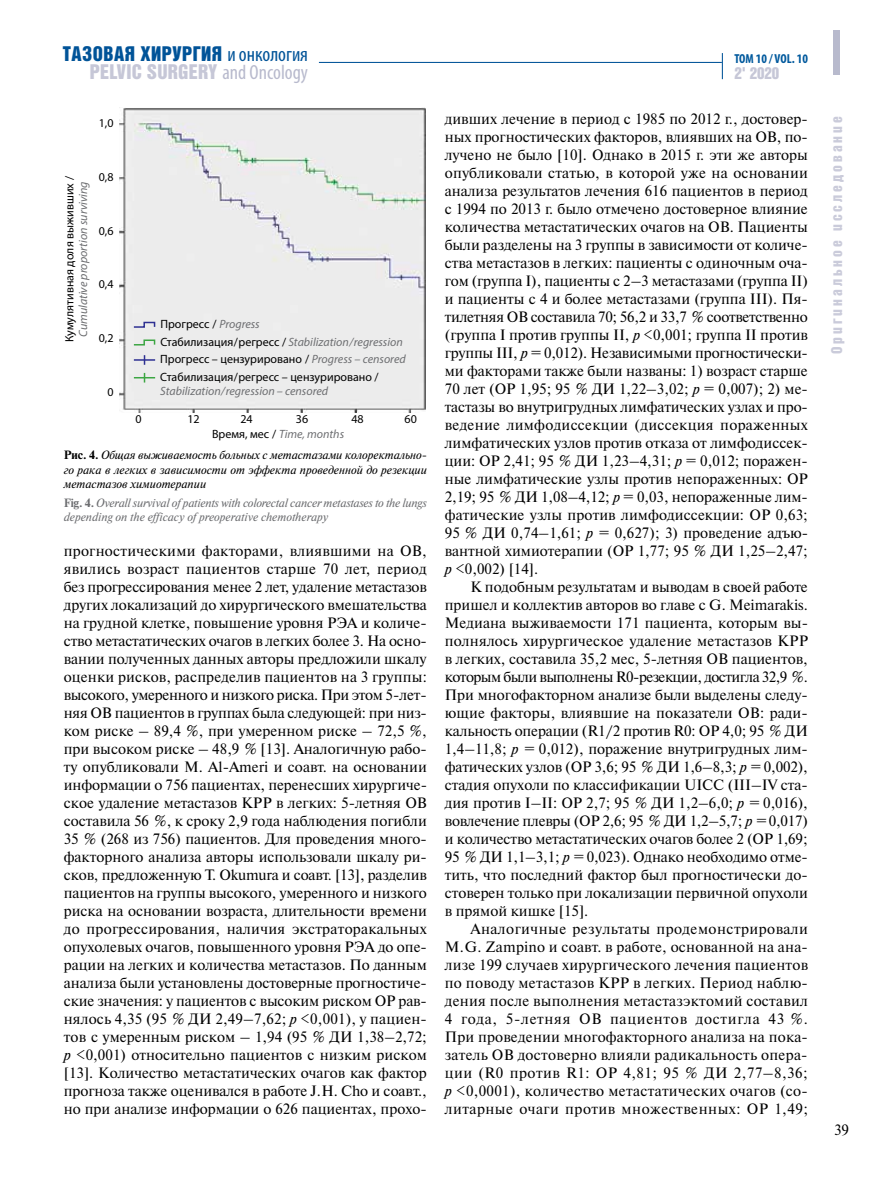
<style>
.page{position:relative;width:893px;height:1191px;background:#fff}
.page>*{position:absolute;margin:0;border:0;box-sizing:border-box;transform-origin:0 0}
.t1{font:20.4px/17.7px "Bastion Kontrast Alt C";letter-spacing:.01em;color:#005398;text-align:right}
.t2{font:16.5px "Bastion Kontrast Alt C";color:#c6c7d7}
.t3{font:15px/18px "Newton C";color:#000;text-align:justify}
.t4{font:15px "Bastion Kontrast Alt C";letter-spacing:.2em;color:#cacbda}
.t5{font:700 condensed 13.05px "Myriad Pro";color:#00599d}
.t6{font:12px/17.7px "Myriad Pro";color:#000}
.t7{font:italic 12px/14.4px "Newton C";color:#000;text-align:justify}
.t8{font:italic 12px/14.4px "Newton C";letter-spacing:-.015em;color:#6d6e71}
.t9{font:italic 12px "Myriad Pro";color:#6d6e71}
.s1{font-family:"Myriad Pro";font-stretch:condensed}
.s2{color:#c6c7d7}
.s3{font-family:"Myriad Pro";font-stretch:condensed;color:#b8bacd}
.s4{font-style:italic;color:#6d6e71}
.s5{font-style:normal;color:#000}
.s6{font-weight:700;font-style:normal}
.s7{font-style:italic}
</style>
<div class="page">
<div style="left:833px;top:31px;width:7px;height:44px;background:#b8bacd"></div>
<svg style="left:722px;top:53px;width:1px;height:26px"></svg>
<hr style="left:319px;top:62px;width:403px;height:1px;background:#005398">
<img style="left:119px;top:108px;width:306px;height:304px">
<svg style="left:132px;top:321px;width:24px;height:7px"></svg>
<svg style="left:132px;top:339px;width:24px;height:7px"></svg>
<hr style="left:134px;top:359px;width:21px;height:2px;background:#2e3092">
<svg style="left:134px;top:373px;width:21px;height:9px"></svg>
<h1 class="t1" style="left:63px;top:45px;width:247px">ТАЗОВАЯ ХИРУРГИЯ <span class="s1">и онкология<br></span><span class="s2">PELVIC SURGERY</span> <span class="s3">and Oncology</span></h1>
<p class="t6" style="left:99px;top:114px;width:16px">1,0</p>
<p class="t6" style="left:60px;top:342px;width:167px;rotate:-90deg">Кумулятивная доля выживших /</p>
<p class="t9" style="left:76px;top:337px;width:157px;rotate:-90deg">Cumulative proportion surviving</p>
<p class="t6" style="left:99px;top:168px;width:16px">0,8</p>
<p class="t6" style="left:99px;top:221px;width:16px">0,6</p>
<p class="t6" style="left:99px;top:275px;width:16px">0,4</p>
<p class="t6" style="left:99px;top:329px;width:16px">0,2</p>
<p class="t6" style="left:107px;top:383px;width:8px">0</p>
<p class="t6" style="left:160px;top:315px;width:247px">Прогресс / <span class="s4">Progress<br></span>Стабилизация/регресс / <span class="s4">Stabilization/regression </span>Прогресс – цензурировано / <span class="s4">Progress – censored </span>Стабилизация/регресс – цензурировано /</p>
<p class="t9" style="left:160px;top:383px;width:169px">Stabilization/regression – censored</p>
<p class="t6" style="left:135px;top:409px;width:8px">0</p>
<p class="t6" style="left:187px;top:409px;width:14px">12</p>
<p class="t6" style="left:240px;top:409px;width:14px">24</p>
<p class="t6" style="left:296px;top:409px;width:14px">36</p>
<p class="t6" style="left:351px;top:409px;width:14px">48</p>
<p class="t6" style="left:404px;top:409px;width:14px">60</p>
<p class="t9" style="left:212px;top:426px;width:134px"><span class="s5">Время, мес /</span> Time, months</p>
<p class="t7" style="left:64px;top:448px;width:365px"><span class="s6">Рис. 4.</span> Общая выживаемость больных с метастазами колоректально&shy;го рака в легких в зависимости от эффекта проведенной до резекции метастазов химиотерапии</p>
<p class="t8" style="left:64px;top:495px;width:364px"><span class="s6">Fig. 4.</span> Overall survival of patients with colorectal cancer metastases to the lungs depending on the efficacy of preoperative chemotherapy</p>
<p class="t3" style="left:64px;top:542px;width:365px;text-align:left">прогностическими факторами, влиявшими на ОВ, явились возраст пациентов старше 70 лет, период без прогрессирования менее 2 лет, удаление метастазов других локализаций до хирургического вмешательства на грудной клетке, повышение уровня РЭА и количе&shy;ство метастатических очагов в легких более 3. На осно&shy;вании полученных данных авторы предложили шкалу оценки рисков, распределив пациентов на 3 группы: высокого, умеренного и низкого риска. При этом 5‑лет&shy;няя ОВ пациентов в группах была следующей: при низ&shy;ком риске – 89,4 %, при умеренном риске – 72,5 %, при высоком риске – 48,9 % [13]. Аналогичную рабо&shy;ту опубликовали M. Al-Ameri и соавт. на основании информации о 756 пациентах, перенесших хирургиче&shy;ское удаление метастазов КРР в легких: 5‑летняя ОВ составила 56 %, к сроку 2,9 года наблюдения погибли 35 % (268 из 756) пациентов. Для проведения много&shy;факторного анализа авторы использовали шкалу ри&shy;сков, предложенную T. Okumura и соавт. [13], разделив пациентов на группы высокого, умеренного и низкого риска на основании возраста, длительности времени до прогрессирования, наличия экстраторакальных опухолевых очагов, повышенного уровня РЭА до опе&shy;рации на легких и количества метастазов. По данным анализа были установлены достоверные прогностиче&shy;ские значения: у пациентов с высоким риском ОР рав&shy;нялось 4,35 (95 % ДИ 2,49–7,62; <span class="s7">p</span> &lt;0,001), у пациен&shy;тов с умеренным риском – 1,94 (95 % ДИ 1,38–2,72; <span class="s7">p</span> &lt;0,001) относительно пациентов с низким риском [13]. Количество метастатических очагов как фактор прогноза также оценивался в работе J.H. Cho и соавт., но при анализе информации о 626 пациентах, прохо-</p>
<p class="t5" style="left:734px;top:50px;width:75px">ТОМ 10 / VOL. 10</p>
<p class="t2" style="left:734px;top:65px;width:46px">2' 2020</p>
<p class="t3" style="left:445px;top:110px;width:365px">дивших лечение в период с 1985 по 2012 г., достовер&shy;ных прогностических факторов, влиявших на ОВ, по&shy;лучено не было [10]. Однако в 2015 г. эти же авторы опубликовали статью, в которой уже на основании анализа результатов лечения 616 пациентов в период с 1994 по 2013 г. было отмечено достоверное влияние количества метастатических очагов на ОВ. Пациенты были разделены на 3 группы в зависимости от количе&shy;ства метастазов в легких: пациенты с одиночным оча&shy;гом (группа I), пациенты с 2–3 метастазами (группа II) и пациенты с 4 и более метастазами (группа III). Пя&shy;тилетняя ОВ составила 70; 56,2 и 33,7 % соответственно (группа I против группы II, <span class="s7">p</span> &lt;0,001; группа II против группы III, <span class="s7">p</span> = 0,012). Независимыми прогностически&shy;ми факторами также были названы: 1) возраст старше 70 лет (ОР 1,95; 95 % ДИ 1,22–3,02; <span class="s7">p</span> = 0,007); 2) ме&shy;тастазы во внутригрудных лимфатических узлах и про&shy;ведение лимфодиссекции (диссекция пораженных лимфатических узлов против отказа от лимфодиссек&shy;ции: ОР 2,41; 95 % ДИ 1,23–4,31; <span class="s7">p</span> = 0,012; поражен&shy;ные лимфатические узлы против непораженных: ОР 2,19; 95 % ДИ 1,08–4,12; <span class="s7">p</span> = 0,03, непораженные лим&shy;фатические узлы против лимфодиссекции: ОР 0,63; 95 % ДИ 0,74–1,61; <span class="s7">p</span> = 0,627); 3) проведение адъю&shy;вантной химиотерапии (ОР 1,77; 95 % ДИ 1,25–2,47; <span class="s7">p</span> &lt;0,002) [14].</p>
<p class="t3" style="left:445px;top:578px;width:365px;text-indent:26px">К подобным результатам и выводам в своей работе пришел и коллектив авторов во главе с G. Meimarakis.<br>Медиана выживаемости 171 пациента, которым вы&shy;полнялось хирургическое удаление метастазов КРР в легких, составила 35,2 мес, 5‑летняя ОВ пациентов, которым были выполнены R0‑резекции, достигла 32,9 %.<br>При многофакторном анализе были выделены следу&shy;ющие факторы, влиявшие на показатели ОВ: ради&shy;кальность операции (R1/2 против R0: ОР 4,0; 95 % ДИ 1,4–11,8; <span class="s7">p =</span> 0,012), поражение внутригрудных лим&shy;фатических узлов (ОР 3,6; 95 % ДИ 1,6–8,3; <span class="s7">p =</span> 0,002), стадия опухоли по классификации UICC (III–IV ста&shy;дия против I–II: ОР 2,7; 95 % ДИ 1,2–6,0; <span class="s7">p =</span> 0,016), вовлечение плевры (ОР 2,6; 95 % ДИ 1,2–5,7; <span class="s7">p =</span> 0,017) и количество метастатических очагов более 2 (ОР 1,69; 95 % ДИ 1,1–3,1; <span class="s7">p =</span> 0,023). Однако необходимо отме&shy;тить, что последний фактор был прогностически до&shy;стоверен только при локализации первичной опухоли в прямой кишке [15].</p>
<p class="t3" style="left:445px;top:920px;width:365px;text-indent:26px">Аналогичные результаты продемонстрировали M.G. Zampino и соавт. в работе, основанной на ана&shy;лизе 199 случаев хирургического лечения пациентов по поводу метастазов КРР в легких. Период наблю&shy;дения после выполнения метастазэктомий составил 4 года, 5‑летняя ОВ пациентов достигла 43 %.<br>При проведении многофакторного анализа на пока&shy;затель ОВ достоверно влияли радикальность опера&shy;ции (R0 против R1: ОР 4,81; 95 % ДИ 2,77–8,36; <span class="s7">p</span> &lt;0,0001), количество метастатических очагов (со&shy;литарные очаги против множественных: ОР 1,49;</p>
<p class="t4" style="left:829px;top:354px;width:239px;rotate:-90deg">ОРИГИНАЛЬНОЕ ИССЛЕДОВАНИЕ</p>
<p class="t3" style="left:834px;top:1120px;width:17px">39</p>
</div>
